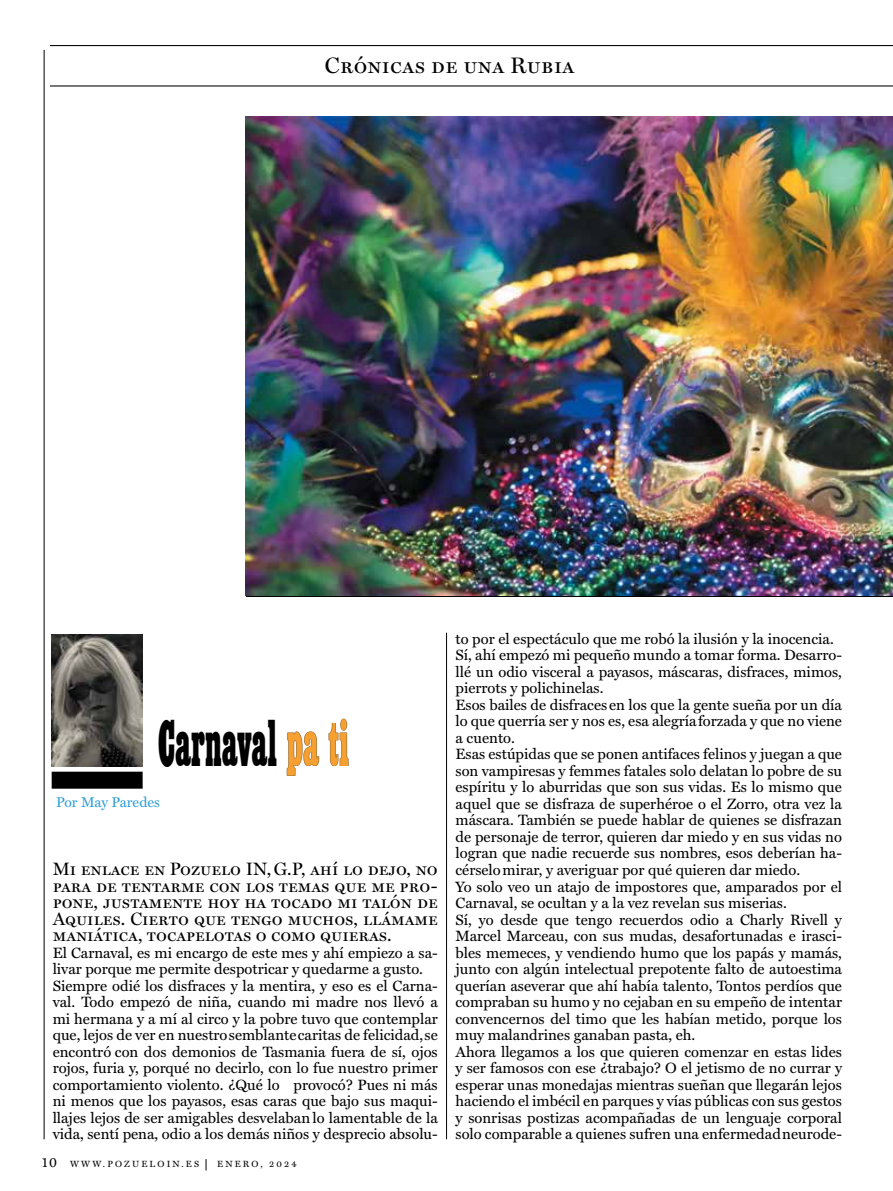
<style>
.page{position:relative;width:893px;height:1191px;background:#fff}
.page>*{position:absolute;margin:0;border:0;box-sizing:border-box;transform-origin:0 0}
.t1{font:68.7px "Egyptienne Becker D Bold Cond";color:#000;scale:.56 1}
.t2{font:22.5px "Miller Display SC";letter-spacing:.015em;color:#000}
.t3{font:18px/16.5px "Miller Display SC";color:#000;text-align:justify}
.t4{font:15px/16.5px "Miller Text";color:#000}
.t5{font:14.25px "Miller Text";color:#2f9fd6}
.t6{font:9px "Miller Text SC";letter-spacing:.24em;color:#000}
.s1{color:#f6a032}
.s2{font-size:14.55px}
</style>
<div class="page">
<hr style="left:446px;top:632px;width:1px;height:507px;background:#000">
<hr style="left:50px;top:45px;width:843px;height:1px;background:#000">
<hr style="left:50px;top:85px;width:843px;height:1px;background:#000">
<hr style="left:44px;top:50px;width:1px;height:1089px;background:#000">
<div style="left:52px;top:771px;width:91px;height:17px;background:#000"></div>
<img style="left:52px;top:635px;width:91px;height:131px">
<img style="left:245px;top:117px;width:648px;height:478px">
<h2 class="t2" style="left:325px;top:52px;width:251px">Crónicas de una Rubia</h2>
<h1 class="t1" style="left:158px;top:706px;width:343px">Carnaval <span class="s1">pa ti</span></h1>
<p class="t5" style="left:56px;top:794px;width:105px">Por May Paredes</p>
<p class="t3" style="left:53px;top:860px;width:387px">Mi enlace en Pozuelo IN, G.P, ahí lo dejo, no para de tentarme con los temas que me pro&shy;pone, justamente hoy ha tocado mi talón de Aquiles. Cierto que tengo muchos, llámame maniática, tocapelotas o como quieras.</p>
<p class="t4" style="left:53px;top:944px;width:387px">El Carnaval, es mi encargo de este mes y ahí empiezo a sa&shy;livar porque me permite despotricar y quedarme a gusto.<br>Siempre odié los disfraces y la mentira, y eso es el Carna&shy;val. Todo empezó de niña, cuando mi madre nos llevó a mi hermana y a mí al circo y la pobre tuvo que contemplar que, lejos de ver en nuestro semblante caritas de felicidad, se encontró con dos demonios de Tasmania fuera de sí, ojos rojos, furia y, porqué no decirlo, con lo fue nuestro primer comportamiento violento. ¿Qué lo provocó? Pues ni más ni menos que los payasos, esas caras que bajo sus maqui&shy;llajes lejos de ser amigables desvelaban lo lamentable de la vida, sentí pena, odio a los demás niños y desprecio absolu-</p>
<p class="t6" style="left:42px;top:1158px;width:159px"><span class="s2">10</span> WWW.POZUELOIN.ES</p>
<p class="t6" style="left:217px;top:1158px;width:81px">ENERO, 2024</p>
<p class="t4" style="left:456px;top:630px;width:388px">to por el espectáculo que me robó la ilusión y la inocencia.<br>Sí, ahí empezó mi pequeño mundo a tomar forma. Desarro&shy;llé un odio visceral a payasos, máscaras, disfraces, mimos, pierrots y polichinelas.<br>Esos bailes de disfraces en los que la gente sueña por un día lo que querría ser y nos es, esa alegría forzada y que no viene a cuento.<br>Esas estúpidas que se ponen antifaces felinos y juegan a que son vampiresas y femmes fatales solo delatan lo pobre de su espíritu y lo aburridas que son sus vidas. Es lo mismo que aquel que se disfraza de superhéroe o el Zorro, otra vez la máscara. También se puede hablar de quienes se disfrazan de personaje de terror, quieren dar miedo y en sus vidas no logran que nadie recuerde sus nombres, esos deberían ha&shy;cérselo mirar, y averiguar por qué quieren dar miedo.<br>Yo solo veo un atajo de impostores que, amparados por el Carnaval, se ocultan y a la vez revelan sus miserias.<br>Sí, yo desde que tengo recuerdos odio a Charly Rivell y Marcel Marceau, con sus mudas, desafortunadas e irasci&shy;bles memeces, y vendiendo humo que los papás y mamás, junto con algún intelectual prepotente falto de autoestima querían aseverar que ahí había talento, Tontos perdíos que compraban su humo y no cejaban en su empeño de intentar convencernos del timo que les habían metido, porque los muy malandrines ganaban pasta, eh.<br>Ahora llegamos a los que quieren comenzar en estas lides y ser famosos con ese ¿trabajo? O el jetismo de no currar y esperar unas monedajas mientras sueñan que llegarán lejos haciendo el imbécil en parques y vías públicas con sus gestos y sonrisas postizas acompañadas de un lenguaje corporal solo comparable a quienes sufren una enfermedad neurode-</p>
</div>
